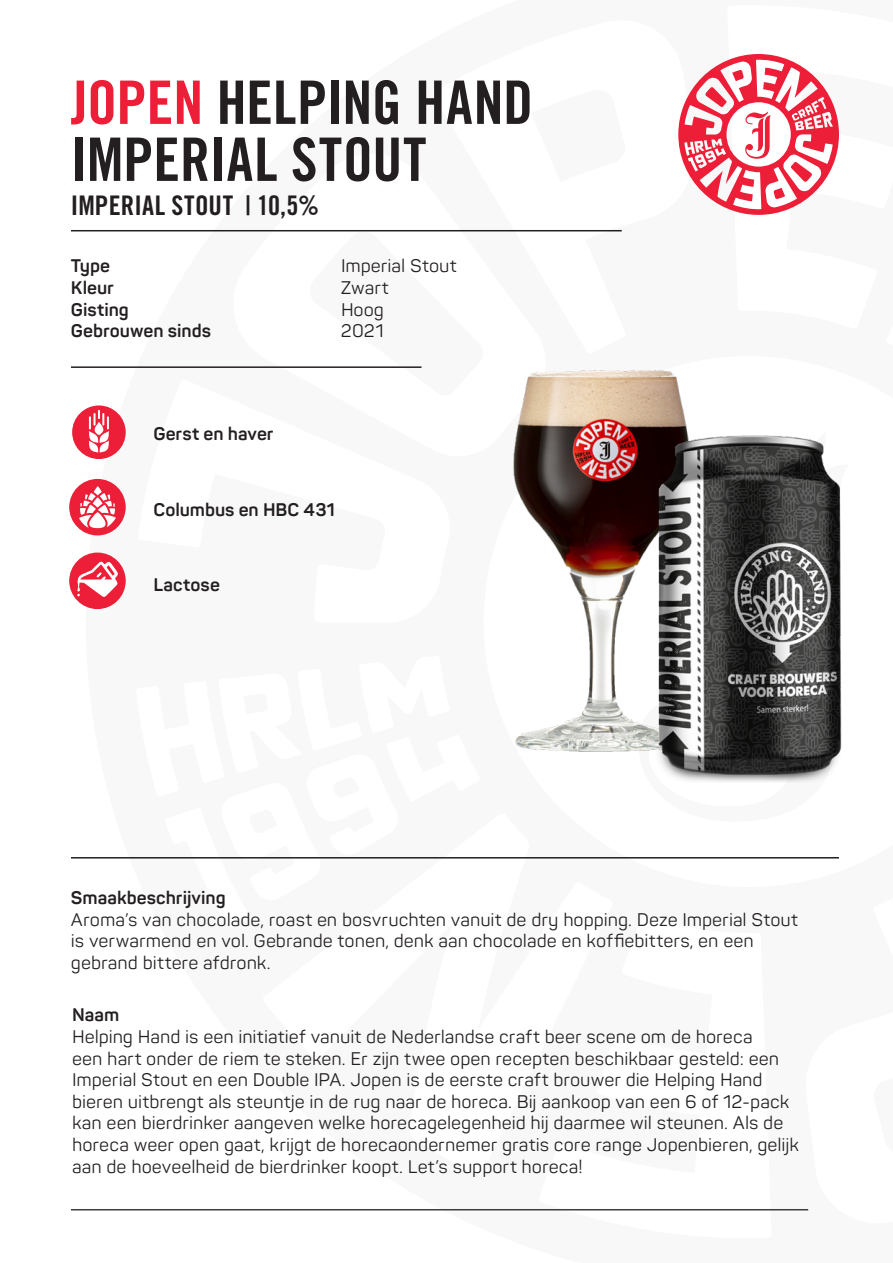
<style>
.page{position:relative;width:893px;height:1263px;background:#fff}
.page>*{position:absolute;margin:0;border:0;box-sizing:border-box;transform-origin:0 0}
.t1{font:60px/57px "Trade Gothic LT Std Bd Cn 20";color:#231f20}
.t2{font:27px "Trade Gothic LT Std Bd Cn 20";letter-spacing:.01em;color:#231f20}
.t3{font:18px/21.6px "Panton";color:#231f20}
.t4{font:700 18px "Panton";color:#231f20}
.s1{color:#ed1e37}
</style>
<div class="page">
<img style="left:513px;top:369px;width:168px;height:383px">
<hr style="left:71px;top:366px;width:350px;height:2px;background:#231f20">
<hr style="left:71px;top:857px;width:768px;height:1px;background:#231f20">
<hr style="left:71px;top:230px;width:551px;height:1px;background:#231f20">
<hr style="left:71px;top:1209px;width:737px;height:1px;background:#3e3e3f">
<img style="left:612px;top:397px;width:230px;height:386px">
<svg style="left:678px;top:54px;width:161px;height:161px"></svg>
<div style="left:72px;top:405px;width:54px;height:54px;background:#ed1e37;border-radius:50%"></div>
<svg style="left:89px;top:410px;width:20px;height:42px"></svg>
<div style="left:69px;top:479px;width:57px;height:56px;background:#ed1e37;border-radius:50%"></div>
<svg style="left:79px;top:486px;width:37px;height:42px"></svg>
<div style="left:69px;top:552px;width:57px;height:57px;background:#ed1e37;border-radius:50%"></div>
<svg style="left:77px;top:561px;width:41px;height:36px"></svg>
<h1 class="t1" style="left:71px;top:74px;width:464px"><span class="s1">JOPEN</span> HELPING HAND<br>IMPERIAL STOUT</h1>
<h2 class="t2" style="left:71px;top:189px;width:250px">IMPERIAL STOUT | 10,5%</h2>
<p class="t4" style="left:71px;top:255px;width:41px">Type</p>
<p class="t3" style="left:341px;top:255px;width:117px">Imperial Stout</p>
<p class="t4" style="left:71px;top:276px;width:44px">Kleur</p>
<p class="t3" style="left:341px;top:277px;width:49px">Zwart</p>
<p class="t4" style="left:71px;top:298px;width:59px">Gisting</p>
<p class="t3" style="left:341px;top:298px;width:45px">Hoog</p>
<p class="t4" style="left:71px;top:320px;width:142px">Gebrouwen sinds</p>
<p class="t3" style="left:341px;top:320px;width:44px">2021</p>
<p class="t4" style="left:153px;top:422px;width:122px">Gerst en haver</p>
<p class="t4" style="left:153px;top:498px;width:183px">Columbus en HBC 431</p>
<p class="t4" style="left:153px;top:573px;width:68px">Lactose</p>
<p class="t4" style="left:71px;top:886px;width:156px">Smaakbeschrijving</p>
<p class="t3" style="left:71px;top:908px;width:729px">Aroma’s van chocolade, roast en bosvruchten vanuit de dry hopping. Deze Imperial Stout is verwarmend en vol. Gebrande tonen, denk aan chocolade en koffiebitters, en een gebrand bittere afdronk.</p>
<p class="t4" style="left:72px;top:1004px;width:49px">Naam</p>
<p class="t3" style="left:72px;top:1026px;width:728px">Helping Hand is een initiatief vanuit de Nederlandse craft beer scene om de horeca<br>een hart onder de riem te steken. Er zijn twee open recepten beschikbaar gesteld: een Imperial Stout en een Double IPA. Jopen is de eerste craft brouwer die Helping Hand bieren uitbrengt als steuntje in de rug naar de horeca. Bij aankoop van een 6 of 12-pack kan een bierdrinker aangeven welke horecagelegenheid hij daarmee wil steunen. Als de horeca weer open gaat, krijgt de horecaondernemer gratis core range Jopenbieren, gelijk aan de hoeveelheid de bierdrinker koopt. Let’s support horeca!</p>
</div>
